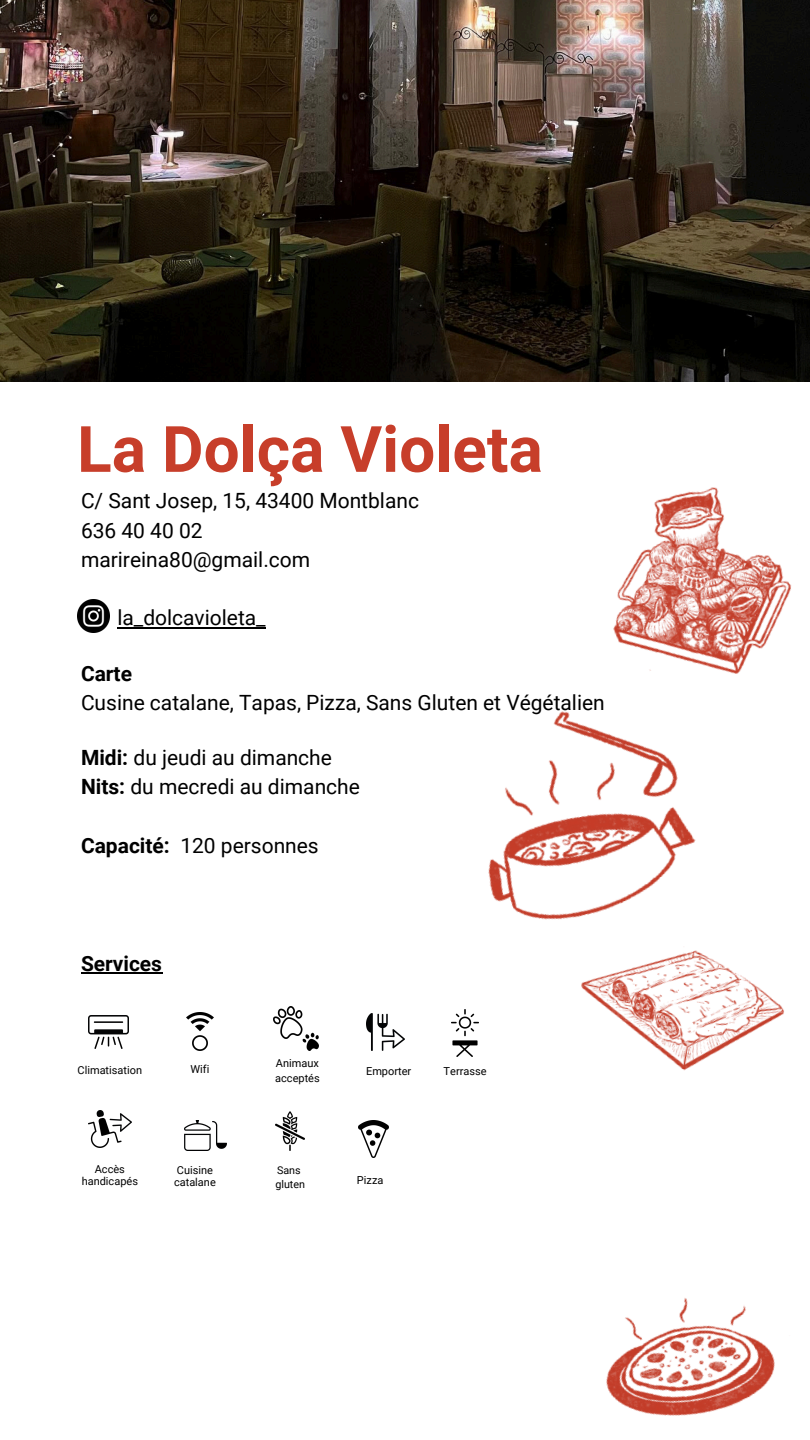
<style>
.page{position:relative;width:810px;height:1440px;background:#fff}
.page>*{position:absolute;margin:0;border:0;box-sizing:border-box;transform-origin:0 0}
.t1{font:700 64px "Roboto";color:#c73e2a}
.t2{font:21px/29.2px "Roboto";color:#000}
.t3{font:700 21px "Roboto";color:#000}
.t4{font:11px "Roboto";color:#000}
.t5{font:10.7px "Roboto";color:#000}
.s1{font-weight:700}
</style>
<div class="page">
<img style="left:0;top:0;width:810px;height:382px">
<img style="left:606px;top:1298px;width:169px;height:118px">
<img style="left:488px;top:711px;width:208px;height:209px">
<img style="left:187px;top:1013px;width:27px;height:37px">
<img style="left:367px;top:1013px;width:38px;height:38px">
<img style="left:88px;top:1015px;width:41px;height:33px">
<img style="left:572px;top:487px;width:220px;height:233px">
<img style="left:563px;top:911px;width:221px;height:160px">
<hr style="left:81px;top:972px;width:81px;height:2px;background:#000">
<hr style="left:117px;top:627px;width:149px;height:1px;background:#000">
<img style="left:77px;top:600px;width:33px;height:32px">
<img style="left:273px;top:1006px;width:46px;height:44px">
<img style="left:452px;top:1009px;width:27px;height:48px">
<img style="left:88px;top:1111px;width:43px;height:36px">
<img style="left:276px;top:1112px;width:29px;height:39px">
<img style="left:185px;top:1120px;width:41px;height:30px">
<img style="left:358px;top:1120px;width:31px;height:38px">
<h3 class="t1" style="left:77px;top:413px;width:467px">La Dolça Violeta</h3>
<p class="t2" style="left:81px;top:487px;width:339px">C/ Sant Josep, 15, 43400 Montblanc<br>636 40 40 02 marireina80@gmail.com</p>
<p class="t2" style="left:117px;top:604px;width:150px">la_dolcavioleta_</p>
<h3 class="t2" style="left:81px;top:659px;width:525px"><span class="s1">Carte<br></span>Cusine catalane, Tapas, Pizza, Sans Gluten et Végétalien</h3>
<h3 class="t2" style="left:81px;top:743px;width:280px"><span class="s1">Midi:</span> du jeudi au dimanche<br><span class="s1">Nits:</span> du mecredi au dimanche</h3>
<p class="t3" style="left:81px;top:834px;width:90px">Capacité:</p>
<p class="t2" style="left:180px;top:832px;width:140px">120 personnes</p>
<h3 class="t3" style="left:81px;top:951px;width:83px">Services</h3>
<h3 class="t4" style="left:276px;top:1057px;width:45px">Animaux</h3>
<p class="t4" style="left:275px;top:1072px;width:46px">acceptés</p>
<p class="t4" style="left:78px;top:1064px;width:66px">Climatisation</p>
<p class="t4" style="left:191px;top:1063px;width:20px">Wifi</p>
<h1 class="t4" style="left:366px;top:1065px;width:47px">Emporter</h1>
<p class="t4" style="left:95px;top:1163px;width:32px">Accès</p>
<p class="t4" style="left:82px;top:1175px;width:58px">handicapés</p>
<p class="t5" style="left:277px;top:1164px;width:25px">Sans</p>
<p class="t5" style="left:275px;top:1178px;width:31px">gluten</p>
<p class="t4" style="left:177px;top:1164px;width:38px">Cuisine</p>
<p class="t4" style="left:174px;top:1176px;width:43px">catalane</p>
<p class="t4" style="left:357px;top:1174px;width:28px">Pizza</p>
<h2 class="t4" style="left:444px;top:1065px;width:44px">Terrasse</h2>
</div>
